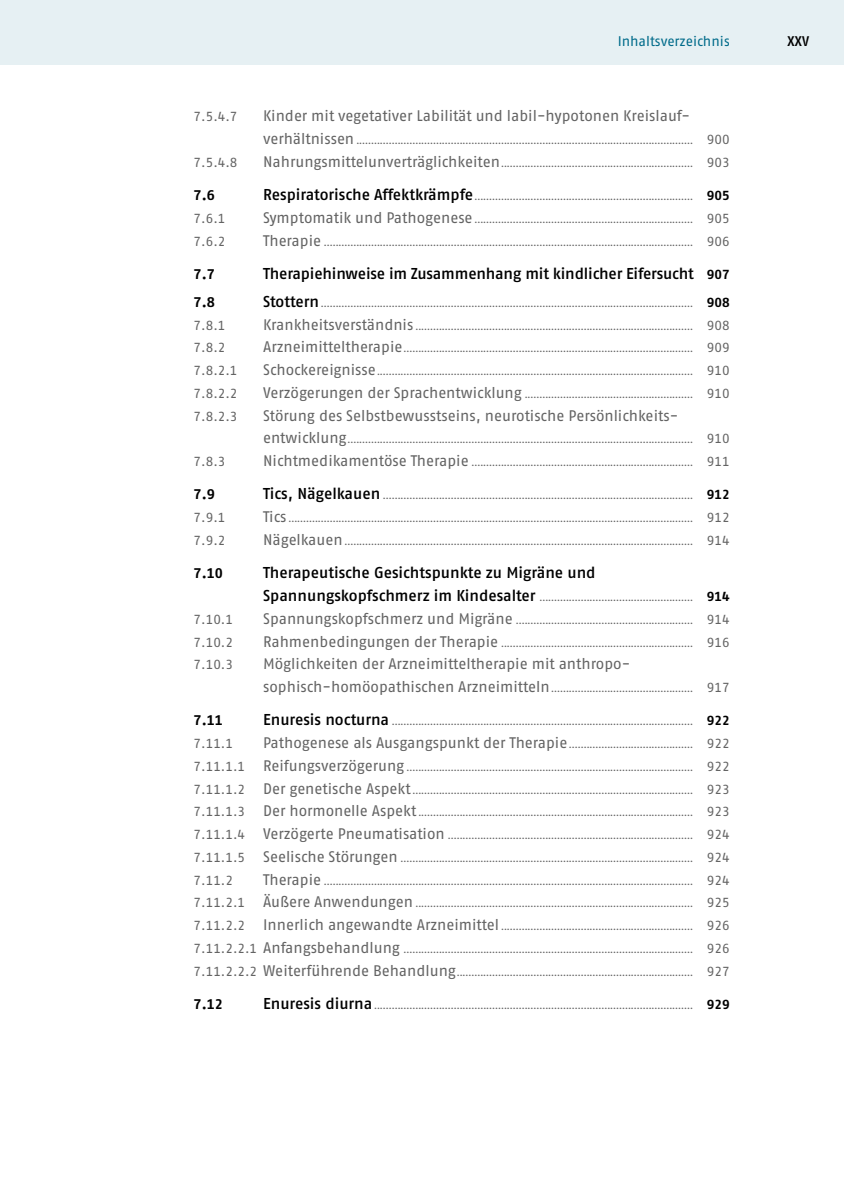
<style>
.page{position:relative;width:844px;height:1191px;background:#fff}
.page>*{position:absolute;margin:0;border:0;box-sizing:border-box;transform-origin:0 0}
.t1{font:600 15.75px "Fago Pro";letter-spacing:-.01em;color:#000}
.t2{font:15.4px "Fago Pro";color:#636363}
.t3{font:700 14px "Fago Pro";color:#000}
.t4{font:14px "Fago Pro";color:#006b8a}
.t5{font:600 14px "Fago Pro";color:#000}
.t6{font:13.12px "Fago Pro";color:#636363}
.t7{font:10.5px "Fago Pro";color:#636363}
.s1{font-size:15.4px}
.s2{font-size:13.12px}
.s3{font-weight:600;font-size:15.75px;color:#000}
.s4{font-weight:700;font-size:13.12px;color:#000}
.s5{font-weight:700;font-size:13.12px}
</style>
<div class="page">
<div style="left:0;top:0;width:729px;height:64px;background:#e6f0f3"></div>
<div style="left:729px;top:0;width:114px;height:64px;background:#e6f0f3"></div>
<h3 class="t4" style="left:617px;top:32px;width:113px">Inhaltsverzeichnis</h3>
<h3 class="t5" style="left:787px;top:32px;width:23px">XXV</h3>
<p class="t6" style="left:193px;top:109px;width:45px">7.5.4.7</p>
<p class="t2" style="left:263px;top:107px;width:425px">Kinder mit vegetativer Labilität und labil-hypotonen Kreislauf-</p>
<p class="t7" style="left:263px;top:134px;width:468px"><span class="s1">verhältnissen</span> .................................................................................................................. <span class="s2">900</span></p>
<p class="t6" style="left:193px;top:154px;width:45px">7.5.4.8</p>
<p class="t7" style="left:263px;top:157px;width:468px"><span class="s1">Nahrungsmittelunverträglichkeiten</span>................................................................. <span class="s2">903</span></p>
<p class="t3" style="left:193px;top:187px;width:23px">7.6</p>
<p class="t7" style="left:263px;top:190px;width:468px"><span class="s3">Respiratorische Affektkrämpfe</span>.......................................................................... <span class="s4">905</span></p>
<p class="t6" style="left:193px;top:210px;width:33px">7.6.1</p>
<p class="t7" style="left:263px;top:213px;width:468px"><span class="s1">Symptomatik und Pathogenese</span> .......................................................................... <span class="s2">905</span></p>
<p class="t6" style="left:193px;top:233px;width:33px">7.6.2</p>
<p class="t7" style="left:263px;top:236px;width:468px"><span class="s1">Therapie</span> ............................................................................................................................. <span class="s2">906</span></p>
<p class="t3" style="left:193px;top:265px;width:23px">7.7</p>
<p class="t1" style="left:263px;top:264px;width:468px">Therapiehinweise im Zusammenhang mit kindlicher Eifersucht <span class="s5">907</span></p>
<p class="t3" style="left:193px;top:293px;width:23px">7.8</p>
<p class="t7" style="left:263px;top:297px;width:468px"><span class="s3">Stottern</span> .............................................................................................................................. <span class="s4">908</span></p>
<p class="t6" style="left:193px;top:317px;width:33px">7.8.1</p>
<p class="t7" style="left:263px;top:320px;width:468px"><span class="s1">Krankheitsverständnis</span> .............................................................................................. <span class="s2">908</span></p>
<p class="t6" style="left:193px;top:340px;width:33px">7.8.2</p>
<p class="t7" style="left:263px;top:342px;width:468px"><span class="s1">Arzneimitteltherapie</span>.................................................................................................. <span class="s2">909</span></p>
<p class="t6" style="left:193px;top:363px;width:45px">7.8.2.1</p>
<p class="t7" style="left:263px;top:365px;width:468px"><span class="s1">Schockereignisse</span>........................................................................................................... <span class="s2">910</span></p>
<p class="t6" style="left:193px;top:385px;width:45px">7.8.2.2</p>
<p class="t7" style="left:263px;top:388px;width:468px"><span class="s1">Verzögerungen der Sprachentwicklung</span> ......................................................... <span class="s2">910</span></p>
<p class="t6" style="left:193px;top:408px;width:45px">7.8.2.3</p>
<p class="t2" style="left:263px;top:406px;width:414px">Störung des Selbstbewusstseins, neurotische Persönlichkeits-</p>
<p class="t7" style="left:263px;top:433px;width:468px"><span class="s1">entwicklung</span>..................................................................................................................... <span class="s2">910</span></p>
<p class="t6" style="left:193px;top:454px;width:33px">7.8.3</p>
<p class="t7" style="left:263px;top:456px;width:468px"><span class="s1">Nichtmedikamentöse Therapie</span> ........................................................................... <span class="s2">911</span></p>
<p class="t3" style="left:193px;top:486px;width:23px">7.9</p>
<p class="t7" style="left:263px;top:489px;width:468px"><span class="s3">Tics, Nägelkauen</span> ......................................................................................................... <span class="s4">912</span></p>
<p class="t6" style="left:193px;top:510px;width:33px">7.9.1</p>
<p class="t7" style="left:263px;top:512px;width:468px"><span class="s1">Tics</span> ......................................................................................................................................... <span class="s2">912</span></p>
<p class="t6" style="left:193px;top:532px;width:33px">7.9.2</p>
<p class="t7" style="left:263px;top:535px;width:468px"><span class="s1">Nägelkauen</span> ...................................................................................................................... <span class="s2">914</span></p>
<p class="t3" style="left:193px;top:565px;width:31px">7.10</p>
<p class="t1" style="left:263px;top:563px;width:334px">Therapeutische Gesichtspunkte zu Migräne und</p>
<p class="t7" style="left:263px;top:591px;width:468px"><span class="s3">Spannungskopfschmerz im Kindesalter</span> .................................................... <span class="s4">914</span></p>
<p class="t6" style="left:193px;top:611px;width:41px">7.10.1</p>
<p class="t7" style="left:263px;top:614px;width:468px"><span class="s1">Spannungskopfschmerz und Migräne</span> ............................................................ <span class="s2">914</span></p>
<p class="t6" style="left:193px;top:634px;width:41px">7.10.2</p>
<p class="t7" style="left:263px;top:636px;width:468px"><span class="s1">Rahmenbedingungen der Therapie</span> ................................................................. <span class="s2">916</span></p>
<p class="t6" style="left:193px;top:657px;width:41px">7.10.3</p>
<p class="t2" style="left:263px;top:654px;width:368px">Möglichkeiten der Arzneimitteltherapie mit anthropo-</p>
<p class="t7" style="left:263px;top:682px;width:468px"><span class="s1">sophisch-homöopathischen Arzneimitteln</span> ................................................ <span class="s2">917</span></p>
<p class="t3" style="left:193px;top:712px;width:31px">7.11</p>
<p class="t7" style="left:263px;top:715px;width:468px"><span class="s3">Enuresis nocturna</span> ...................................................................................................... <span class="s4">922</span></p>
<p class="t6" style="left:193px;top:735px;width:41px">7.11.1</p>
<p class="t7" style="left:263px;top:738px;width:468px"><span class="s1">Pathogenese als Ausgangspunkt der Therapie</span> .......................................... <span class="s2">922</span></p>
<p class="t7" style="left:193px;top:761px;width:537px"><span class="s2">7.11.1.1</span> <span class="s1">Reifungsverzögerung</span> ................................................................................................. <span class="s2">922</span></p>
<p class="t7" style="left:193px;top:783px;width:537px"><span class="s2">7.11.1.2</span> <span class="s1">Der genetische Aspekt</span> ............................................................................................... <span class="s2">923</span></p>
<p class="t7" style="left:193px;top:806px;width:537px"><span class="s2">7.11.1.3</span> <span class="s1">Der hormonelle Aspekt</span> ............................................................................................. <span class="s2">923</span></p>
<p class="t7" style="left:193px;top:829px;width:537px"><span class="s2">7.11.1.4</span> <span class="s1">Verzögerte Pneumatisation</span> ................................................................................... <span class="s2">924</span></p>
<p class="t7" style="left:193px;top:852px;width:537px"><span class="s2">7.11.1.5</span> <span class="s1">Seelische Störungen</span> ................................................................................................... <span class="s2">924</span></p>
<p class="t6" style="left:193px;top:872px;width:41px">7.11.2</p>
<p class="t7" style="left:263px;top:874px;width:468px"><span class="s1">Therapie</span> ............................................................................................................................. <span class="s2">924</span></p>
<p class="t7" style="left:193px;top:897px;width:537px"><span class="s2">7.11.2.1</span> <span class="s1">Äußere Anwendungen</span> .............................................................................................. <span class="s2">925</span></p>
<p class="t7" style="left:193px;top:920px;width:537px"><span class="s2">7.11.2.2</span> <span class="s1">Innerlich angewandte Arzneimittel</span> ................................................................. <span class="s2">926</span></p>
<p class="t7" style="left:193px;top:943px;width:537px"><span class="s2">7.11.2.2.1</span> <span class="s1">Anfangsbehandlung</span> .................................................................................................. <span class="s2">926</span></p>
<p class="t7" style="left:193px;top:965px;width:537px"><span class="s2">7.11.2.2.2</span> <span class="s1">Weiterführende Behandlung</span>................................................................................ <span class="s2">927</span></p>
<p class="t3" style="left:193px;top:995px;width:31px">7.12</p>
<p class="t7" style="left:263px;top:999px;width:468px"><span class="s3">Enuresis diurna</span> ............................................................................................................ <span class="s4">929</span></p>
</div>
